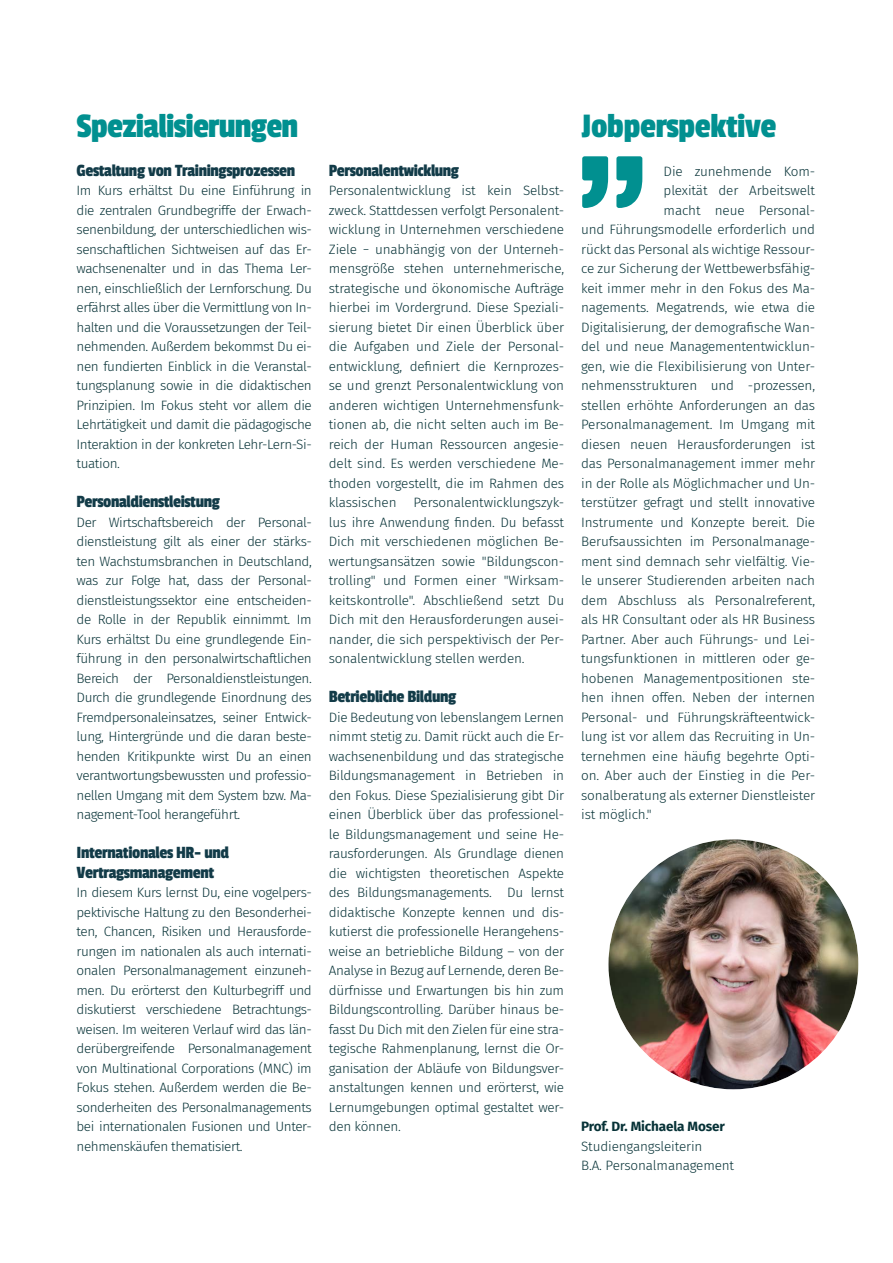
<style>
.page{position:relative;width:893px;height:1263px;background:#fff}
.page>*{position:absolute;margin:0;border:0;box-sizing:border-box;transform-origin:0 0}
.t1{font:36px "Passion One";letter-spacing:-.02em;color:#019090}
.t2{font:18px/19.5px "Passion One";letter-spacing:-.02em;color:#123b48}
.t3{font:300 13.5px/19.5px "Fira Sans";letter-spacing:-.01em;color:#073237;text-align:justify}
.t4{font:300 13.5px/19.5px "Fira Sans";letter-spacing:-.03em;color:#073237}
.t5{font:700 13.5px "Fira Sans";letter-spacing:-.01em;color:#073237}
</style>
<div class="page">
<img style="left:608px;top:839px;width:250px;height:250px;border-radius:125px">
<div style="left:595px;top:826px;width:277px;height:277px;border:13px solid #fff;border-radius:50%"></div>
<svg style="left:582px;top:156px;width:60px;height:52px"></svg>
<h1 class="t1" style="left:77px;top:107px;width:223px">Spezialisierungen</h1>
<h2 class="t2" style="left:77px;top:160px;width:220px">Gestaltung von Trainingsprozessen</h2>
<p class="t3" style="left:77px;top:181px;width:237px">Im Kurs erhältst Du eine Einführung in die zentralen Grundbegriffe der Erwach&shy;senenbildung, der unterschiedlichen wis&shy;senschaftlichen Sichtweisen auf das Er&shy;wachsenenalter und in das Thema Ler&shy;nen, einschließlich der Lernforschung. Du erfährst alles über die Vermittlung von In&shy;halten und die Voraussetzungen der Teil&shy;nehmenden. Außerdem bekommst Du ei&shy;nen fundierten Einblick in die Veranstal&shy;tungsplanung sowie in die didaktischen Prinzipien. Im Fokus steht vor allem die Lehrtätigkeit und damit die pädagogische Interaktion in der konkreten Lehr-Lern-Si&shy;tuation.</p>
<h2 class="t2" style="left:77px;top:492px;width:145px">Personaldienstleistung</h2>
<p class="t4" style="left:77px;top:512px;width:237px">Der Wirtschaftsbereich der Personal&shy;dienstleistung gilt als einer der stärks&shy;ten Wachstumsbranchen in Deutschland, was zur Folge hat, dass der Personal&shy;dienstleistungssektor eine entscheiden&shy;de Rolle in der Republik einnimmt. Im Kurs erhältst Du eine grundlegende Ein&shy;führung in den personalwirtschaftlichen Bereich der Personaldienstleistungen.<br>Durch die grundlegende Einordnung des Fremdpersonaleinsatzes, seiner Entwick&shy;lung, Hintergründe und die daran beste&shy;henden Kritikpunkte wirst Du an einen verantwortungsbewussten und professio&shy;nellen Umgang mit dem System bzw. Ma&shy;nagement-Tool herangeführt.</p>
<h2 class="t2" style="left:77px;top:843px;width:154px">Internationales HR- und<br>Vertragsmanagement</h2>
<p class="t3" style="left:77px;top:883px;width:237px">In diesem Kurs lernst Du, eine vogelpers&shy;pektivische Haltung zu den Besonderhei&shy;ten, Chancen, Risiken und Herausforde&shy;rungen im nationalen als auch internati&shy;onalen Personalmanagement einzuneh&shy;men. Du erörterst den Kulturbegriff und diskutierst verschiedene Betrachtungs&shy;weisen. Im weiteren Verlauf wird das län&shy;derübergreifende Personalmanagement von Multinational Corporations (MNC) im Fokus stehen. Außerdem werden die Be&shy;sonderheiten des Personalmanagements bei internationalen Fusionen und Unter&shy;nehmenskäufen thematisiert.</p>
<h2 class="t2" style="left:329px;top:160px;width:132px">Personalentwicklung</h2>
<p class="t3" style="left:329px;top:181px;width:237px">Personalentwicklung ist kein Selbst&shy;zweck. Stattdessen verfolgt Personalent&shy;wicklung in Unternehmen verschiedene Ziele − unabhängig von der Unterneh&shy;mensgröße stehen unternehmerische, strategische und ökonomische Aufträge hierbei im Vordergrund. Diese Speziali&shy;sierung bietet Dir einen Überblick über die Aufgaben und Ziele der Personal&shy;entwicklung, definiert die Kernprozes&shy;se und grenzt Personalentwicklung von anderen wichtigen Unternehmensfunk&shy;tionen ab, die nicht selten auch im Be&shy;reich der Human Ressourcen angesie&shy;delt sind. Es werden verschiedene Me&shy;thoden vorgestellt, die im Rahmen des klassischen Personalentwicklungszyk&shy;lus ihre Anwendung finden. Du befasst Dich mit verschiedenen möglichen Be&shy;wertungsansätzen sowie "Bildungscon&shy;trolling" und Formen einer "Wirksam&shy;keitskontrolle". Abschließend setzt Du Dich mit den Herausforderungen ausei&shy;nander, die sich perspektivisch der Per&shy;sonalentwicklung stellen werden.</p>
<h2 class="t2" style="left:329px;top:687px;width:129px">Betriebliche Bildung</h2>
<p class="t3" style="left:329px;top:707px;width:237px">Die Bedeutung von lebenslangem Lernen nimmt stetig zu. Damit rückt auch die Er&shy;wachsenenbildung und das strategische Bildungsmanagement in Betrieben in den Fokus. Diese Spezialisierung gibt Dir einen Überblick über das professionel&shy;le Bildungsmanagement und seine He&shy;rausforderungen. Als Grundlage dienen die wichtigsten theoretischen Aspekte des Bildungsmanagements. Du lernst didaktische Konzepte kennen und dis&shy;kutierst die professionelle Herangehens&shy;weise an betriebliche Bildung – von der Analyse in Bezug auf Lernende, deren Be&shy;dürfnisse und Erwartungen bis hin zum Bildungscontrolling. Darüber hinaus be&shy;fasst Du Dich mit den Zielen für eine stra&shy;tegische Rahmenplanung, lernst die Or&shy;ganisation der Abläufe von Bildungsver&shy;anstaltungen kennen und erörterst, wie Lernumgebungen optimal gestaltet wer&shy;den können.</p>
<h1 class="t1" style="left:581px;top:107px;width:197px">Jobperspektive</h1>
<p class="t3" style="left:664px;top:161px;width:153px">Die zunehmende Kom-</p>
<p class="t3" style="left:664px;top:181px;width:153px">plexität der Arbeitswelt</p>
<p class="t3" style="left:664px;top:200px;width:153px">macht neue Personal-</p>
<p class="t3" style="left:581px;top:220px;width:236px">und Führungsmodelle erforderlich und</p>
<p class="t3" style="left:581px;top:239px;width:235px">rückt das Personal als wichtige Ressour-</p>
<p class="t3" style="left:581px;top:259px;width:235px">ce zur Sicherung der Wettbewerbsfähig-</p>
<p class="t3" style="left:581px;top:278px;width:235px">keit immer mehr in den Fokus des Ma-</p>
<p class="t3" style="left:581px;top:298px;width:235px">nagements. Megatrends, wie etwa die</p>
<p class="t3" style="left:581px;top:317px;width:236px">Digitalisierung, der demografische Wan-</p>
<p class="t3" style="left:581px;top:337px;width:235px">del und neue Managemententwicklun-</p>
<p class="t3" style="left:581px;top:356px;width:235px">gen, wie die Flexibilisierung von Unter-</p>
<p class="t3" style="left:581px;top:376px;width:236px">nehmensstrukturen und -prozessen,</p>
<p class="t3" style="left:581px;top:395px;width:236px">stellen erhöhte Anforderungen an das</p>
<p class="t3" style="left:581px;top:415px;width:236px">Personalmanagement. Im Umgang mit</p>
<p class="t3" style="left:581px;top:434px;width:236px">diesen neuen Herausforderungen ist</p>
<p class="t3" style="left:581px;top:454px;width:236px">das Personalmanagement immer mehr</p>
<p class="t3" style="left:581px;top:473px;width:236px">in der Rolle als Möglichmacher und Un-</p>
<p class="t3" style="left:581px;top:493px;width:236px">terstützer gefragt und stellt innovative</p>
<p class="t3" style="left:581px;top:512px;width:236px">Instrumente und Konzepte bereit. Die</p>
<p class="t3" style="left:581px;top:532px;width:235px">Berufsaussichten im Personalmanage-</p>
<p class="t3" style="left:581px;top:551px;width:236px">ment sind demnach sehr vielfältig. Vie-</p>
<p class="t3" style="left:581px;top:571px;width:236px">le unserer Studierenden arbeiten nach</p>
<p class="t3" style="left:581px;top:590px;width:235px">dem Abschluss als Personalreferent,</p>
<p class="t3" style="left:581px;top:610px;width:236px">als HR Consultant oder als HR Business</p>
<p class="t3" style="left:581px;top:629px;width:235px">Partner. Aber auch Führungs- und Lei-</p>
<p class="t3" style="left:581px;top:649px;width:236px">tungsfunktionen in mittleren oder ge-</p>
<p class="t3" style="left:581px;top:668px;width:236px">hobenen Managementpositionen ste-</p>
<p class="t3" style="left:581px;top:688px;width:235px">hen ihnen offen. Neben der internen</p>
<p class="t3" style="left:581px;top:707px;width:235px">Personal- und Führungskräfteentwick-</p>
<p class="t3" style="left:581px;top:727px;width:236px">lung ist vor allem das Recruiting in Un-</p>
<p class="t3" style="left:581px;top:746px;width:236px">ternehmen eine häufig begehrte Opti-</p>
<p class="t3" style="left:581px;top:766px;width:235px">on. Aber auch der Einstieg in die Per-</p>
<p class="t3" style="left:581px;top:785px;width:235px">sonalberatung als externer Dienstleister</p>
<p class="t3" style="left:581px;top:805px;width:72px">ist möglich."</p>
<p class="t5" style="left:581px;top:1115px;width:145px">Prof. Dr. Michaela Moser</p>
<p class="t3" style="left:581px;top:1136px;width:155px">Studiengangsleiterin<br>B.A. Personalmanagement</p>
</div>
